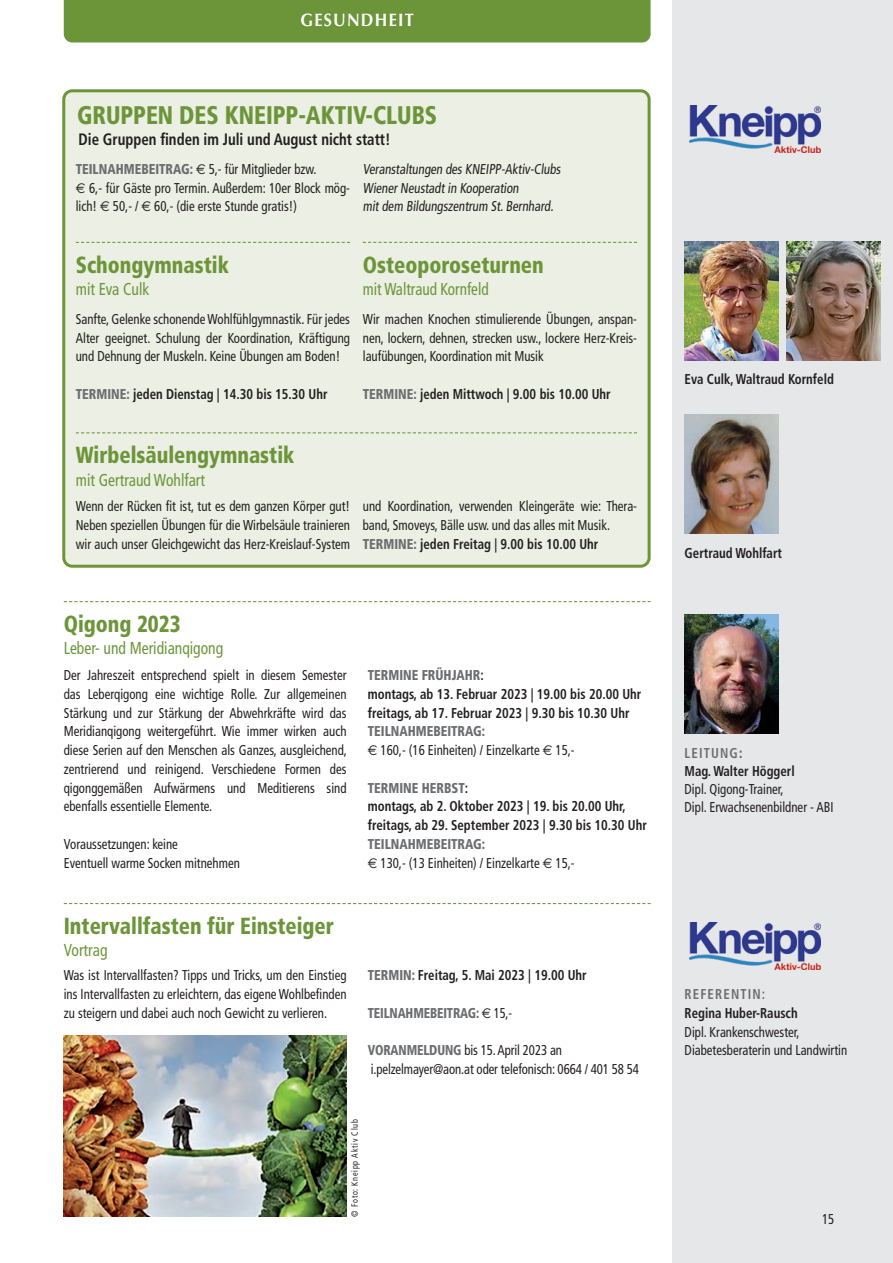
<style>
.page{position:relative;width:893px;height:1263px;background:#fff}
.page>*{position:absolute;margin:0;border:0;box-sizing:border-box;transform-origin:0 0}
.t1{font:900 condensed 25.5px "Frutiger";color:#6c953a;scale:.9 1}
.t2{font:900 condensed 23.25px "Frutiger";color:#6c953a;scale:.9 1}
.t3{font:700 18px "Optima";letter-spacing:.08em;color:#fff;scale:.9 1}
.t4{font:condensed 17.25px "Frutiger";color:#6c953a;scale:.9 1}
.t5{font:condensed 17.25px "Frutiger";color:#6c953a;scale:.88 1}
.t6{font:700 condensed 16.5px "Frutiger";color:#231f20;scale:.9 1}
.t7{font:condensed 14.25px/18.8px "Frutiger";color:#231f20;scale:.9 1}
.t8{font:700 condensed 14.25px/18.8px "Frutiger";color:#231f20;scale:.9 1}
.t9{font:700 condensed 14.25px "Frutiger";color:#231f20;scale:.89 1}
.t10{font:900 condensed 14.25px "Frutiger";letter-spacing:-.01em;color:#6c6d70;scale:.87 1}
.t11{font:700 condensed 14.25px "Frutiger";letter-spacing:.09em;color:#6c6d70;scale:.9 1}
.t12{font:condensed 9px "Frutiger";letter-spacing:.09em;color:#231f20;scale:.9 1}
.s1{font-weight:900;color:#6c6d70}
.s2{font-family:"Euro Sans";font-stretch:normal}
.s3{font-weight:700}
.s4{font-family:"Euro Sans";font-weight:400;font-stretch:normal;color:#231f20}
.s5{font-weight:400;color:#231f20}
.s6{color:#6c6d70}
</style>
<div class="page">
<div style="left:672px;top:0;width:221px;height:1263px;background:#e6e7e9"></div>
<div style="left:64px;top:0;width:587px;height:43px;background:#6c953a"></div>
<div style="left:64px;top:91px;width:585px;height:475px;background:#ecefe3;border-radius:9px"></div>
<div style="left:62px;top:89px;width:589px;height:479px;border:3px solid #6c953a;border-radius:9px"></div>
<svg style="left:76px;top:242px;width:274px;height:1px"></svg>
<svg style="left:363px;top:242px;width:274px;height:1px"></svg>
<svg style="left:76px;top:432px;width:561px;height:1px"></svg>
<img style="left:685px;top:241px;width:93px;height:119px">
<img style="left:787px;top:241px;width:93px;height:119px">
<img style="left:685px;top:415px;width:93px;height:119px">
<svg style="left:64px;top:601px;width:587px;height:1px"></svg>
<img style="left:685px;top:614px;width:93px;height:119px">
<img style="left:690px;top:105px;width:130px;height:47px">
<svg style="left:64px;top:903px;width:587px;height:1px"></svg>
<img style="left:690px;top:922px;width:130px;height:47px">
<img style="left:64px;top:1036px;width:283px;height:180px">
<p class="t3" style="left:300px;top:9px;width:127px">GESUNDHEIT</p>
<h1 class="t1" style="left:77px;top:100px;width:402px">GRUPPEN DES KNEIPP-AKTIV-CLUBS</h1>
<p class="t6" style="left:78px;top:130px;width:348px">Die Gruppen finden im Juli und August nicht statt!</p>
<p class="t7" style="left:76px;top:160px;width:306px"><span class="s1">TEILNAHMEBEITRAG:</span> <span class="s2">€</span> 5,- für Mitglieder bzw.<br><span class="s2">€</span> 6,- für Gäste pro Termin. Außerdem: 10er Block mög&shy;lich! <span class="s2">€</span> 50,- / <span class="s2">€</span> 60,- (die erste Stunde gratis!)</p>
<p class="t7" style="left:363px;top:160px;width:224px">Veranstaltungen des KNEIPP-Aktiv-Clubs<br>Wiener Neustadt in Kooperation<br>mit dem Bildungszentrum St.Bernhard.</p>
<h2 class="t2" style="left:76px;top:251px;width:172px">Schongymnastik</h2>
<p class="t4" style="left:76px;top:279px;width:83px">mit Eva Culk</p>
<p class="t7" style="left:76px;top:310px;width:306px;text-align:justify">Sanfte, Gelenke schonende Wohlfühlgymnastik. Für jedes Alter geeignet. Schulung der Koordination, Kräftigung und Dehnung der Muskeln. Keine Übungen am Boden!</p>
<p class="t8" style="left:76px;top:384px;width:281px"><span class="s1">TERMINE:</span> jeden Dienstag | 14.30 bis 15.30 Uhr</p>
<h2 class="t2" style="left:363px;top:251px;width:203px">Osteoporoseturnen</h2>
<p class="t5" style="left:363px;top:279px;width:145px">mit Waltraud Kornfeld</p>
<p class="t7" style="left:363px;top:310px;width:306px;text-align:justify">Wir machen Knochen stimulierende Übungen, anspan&shy;nen, lockern, dehnen, strecken usw., lockere Herz-Kreis&shy;laufübungen, Koordination mit Musik</p>
<p class="t9" style="left:363px;top:385px;width:280px"><span class="s1">TERMINE:</span> jeden Mittwoch | 9.00 bis 10.00 Uhr</p>
<h2 class="t2" style="left:76px;top:441px;width:244px">Wirbelsäulengymnastik</h2>
<p class="t4" style="left:76px;top:470px;width:145px">mit Gertraud Wohlfart</p>
<p class="t7" style="left:76px;top:497px;width:306px;text-align:justify">Wenn der Rücken fit ist, tut es dem ganzen Körper gut!<br>Neben speziellen Übungen für die Wirbelsäule trainieren wir auch unser Gleichgewicht das Herz-Kreislauf-System</p>
<p class="t7" style="left:363px;top:497px;width:306px">und Koordination, verwenden Kleingeräte wie: Thera&shy;band, Smoveys, Bälle usw. und das alles mit Musik.<br><span class="s1">TERMINE:</span> <span class="s3">jeden Freitag | 9.00 bis 10.00 Uhr</span></p>
<h2 class="t2" style="left:64px;top:610px;width:131px">Qigong 2023</h2>
<p class="t4" style="left:64px;top:638px;width:179px">Leber- und Meridianqigong</p>
<p class="t7" style="left:64px;top:666px;width:316px;text-align:justify">Der Jahreszeit entsprechend spielt in diesem Semester das Leberqigong eine wichtige Rolle. Zur allgemeinen Stärkung und zur Stärkung der Abwehrkräfte wird das Meridianqigong weitergeführt. Wie immer wirken auch diese Serien auf den Menschen als Ganzes, ausgleichend, zentrierend und reinigend. Verschiedene Formen des qigonggemäßen Aufwärmens und Meditierens sind ebenfalls essentielle Elemente.</p>
<p class="t7" style="left:64px;top:835px;width:197px">Voraussetzungen: keine<br>Eventuell warme Socken mitnehmen</p>
<p class="t8" style="left:368px;top:666px;width:305px"><span class="s1">TERMINE FRÜHJAHR</span>:<br>montags, ab 13. Februar 2023 | 19.00 bis 20.00 Uhr freitags, ab 17. Februar 2023 | 9.30 bis 10.30 Uhr</p>
<p class="t7" style="left:368px;top:722px;width:231px"><span class="s1">TEILNAHMEBEITRAG:<br></span><span class="s2">€</span> 160,- (16 Einheiten) / Einzelkarte <span class="s2">€</span> 15,-</p>
<p class="t8" style="left:368px;top:778px;width:312px"><span class="s1">TERMINE HERBST</span>:<br>montags, ab 2. Oktober 2023 | 19. bis 20.00 Uhr, freitags, ab 29. September 2023 | 9.30 bis 10.30 Uhr</p>
<p class="t7" style="left:368px;top:835px;width:231px"><span class="s1">TEILNAHMEBEITRAG:<br></span><span class="s2">€</span> 130,- (13 Einheiten) / Einzelkarte <span class="s2">€</span> 15,-</p>
<h2 class="t2" style="left:64px;top:912px;width:302px">Intervallfasten für Einsteiger</h2>
<p class="t4" style="left:64px;top:940px;width:50px">Vortrag</p>
<p class="t7" style="left:64px;top:966px;width:316px;text-align:justify">Was ist Intervallfasten? Tipps und Tricks, um den Einstieg ins Intervallfasten zu erleichtern, das eigene Wohlbefinden zu steigern und dabei auch noch Gewicht zu verlieren.</p>
<p class="t8" style="left:368px;top:966px;width:245px"><span class="s1">TERMIN:</span> Freitag, 5. Mai 2023 | 19.00 Uhr</p>
<p class="t10" style="left:368px;top:1004px;width:167px">TEILNAHMEBEITRAG: <span class="s4">€</span> <span class="s5">15,-</span></p>
<p class="t7" style="left:368px;top:1041px;width:303px"><span class="s1">VORANMELDUNG</span> bis 15. April 2023 an i.pelzelmayer@aon.at oder telefonisch: 0664 / 401 58 54</p>
<p class="t12" style="left:350px;top:1217px;width:110px;rotate:-90deg">© Foto: Kneipp Aktiv Club</p>
<p class="t8" style="left:685px;top:370px;width:167px">Eva Culk, Waltraud Kornfeld</p>
<p class="t8" style="left:685px;top:543px;width:110px">Gertraud Wohlfart</p>
<p class="t8" style="left:685px;top:744px;width:124px;line-height:18px"><span class="s6">LEITUNG</span><span class="s1">:<br></span>Mag. Walter Höggerl</p>
<p class="t7" style="left:685px;top:780px;width:167px;line-height:18px">Dipl. Qigong-Trainer,<br>Dipl. Erwachsenenbildner - ABI</p>
<p class="t11" style="left:685px;top:986px;width:91px">REFERENTIN:</p>
<p class="t8" style="left:685px;top:1003px;width:127px">Regina Huber-Rausch</p>
<p class="t7" style="left:685px;top:1022px;width:182px">Dipl. Krankenschwester,<br>Diabetesberaterin und Landwirtin</p>
<p class="t7" style="left:822px;top:1210px;width:15px">15</p>
</div>
